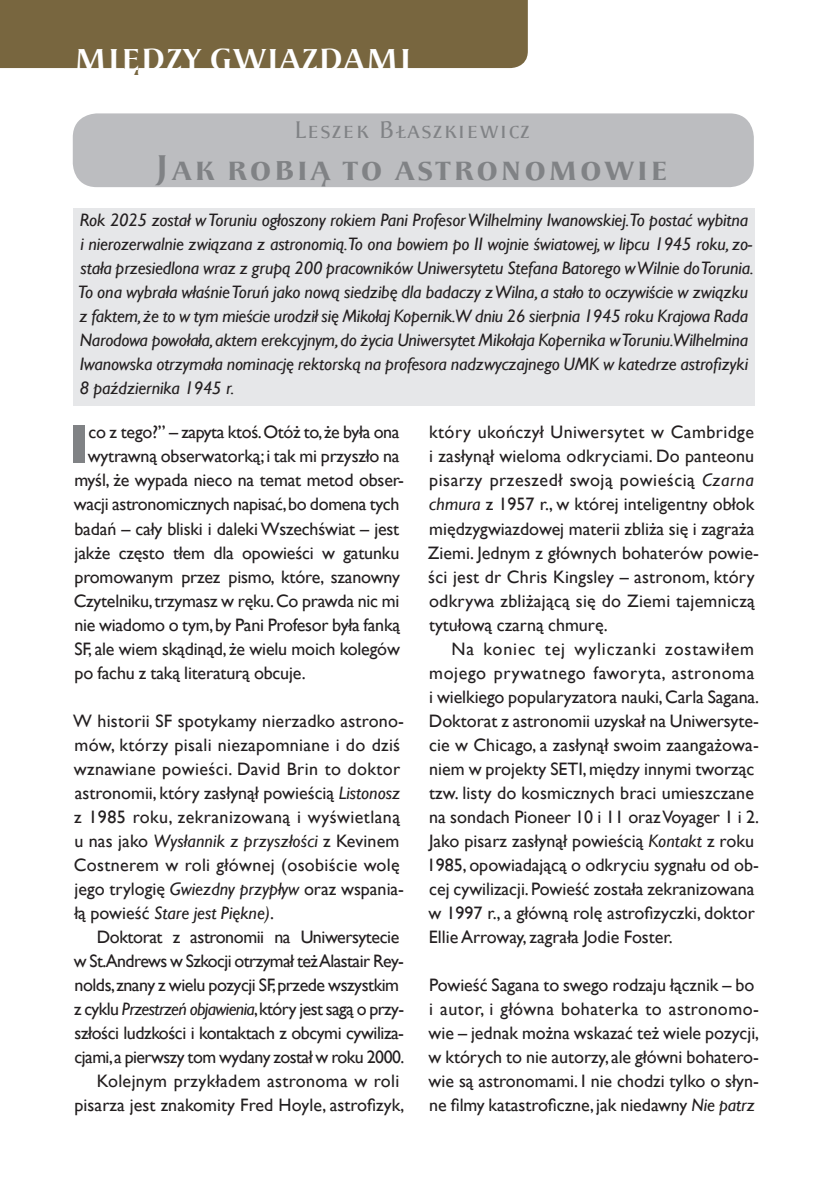
<style>
.page{position:relative;width:840px;height:1191px;background:#fff}
.page>*{position:absolute;margin:0;border:0;box-sizing:border-box;transform-origin:0 0}
.t1{font:800 condensed 50.2px "Gill Sans";color:#808285}
.t2{font:700 37.8px "Apolonia TT";letter-spacing:.05em;color:#808285;scale:.95 1}
.t3{font:700 32px "Apolonia TT";color:#fff}
.t4{font:25.2px "Apolonia TT";letter-spacing:.05em;color:#808285;scale:.95 1}
.t5{font:18px/24px "Gill Sans";color:#231f20}
.t6{font:italic 18px/24px "Gill Sans";letter-spacing:-.005em;color:#231f20}
.t7{font:18px/24px "Gill Sans";letter-spacing:.02em;color:#231f20}
.t8{font:18px/24px "Gill Sans";letter-spacing:-.025em;color:#231f20;text-align:right}
.t9{font:18px "Gill Sans";letter-spacing:-.02em;color:#231f20}
.s1{color:#78663f}
.s2{font-style:italic}
</style>
<div class="page">
<div style="left:0;top:0;width:527px;height:68px;background:#78663f"></div>
<div style="left:73px;top:113px;width:680px;height:74px;background:#bcbdc0;border-radius:24px"></div>
<div style="left:74px;top:208px;width:680px;height:197px;background:#e6e7e9"></div>
<h3 class="t3" style="left:74px;top:41px;width:87px">mi E<span class="s1">ę</span>dzy</h3>
<h3 class="t3" style="left:209px;top:41px;width:23px">gwiazdami</h3>
<h3 class="t4" style="left:293px;top:115px;width:250px">Leszek Błaszkiewicz</h3>
<h2 class="t2" style="left:154px;top:146px;width:541px">Jak robią to astronomowie</h2>
<p class="t6" style="left:78px;top:208px;width:677px">Rok 2025 został w Toruniu ogłoszony rokiem Pani Profesor Wilhelminy Iwanowskiej.To postać wybitna i nierozerwalnie związana z astronomią.To ona bowiem po II wojnie światowej, w lipcu 1945 roku, zo&shy;stała przesiedlona wraz z grupą 200 pracowników Uniwersytetu Stefana Batorego w Wilnie do Torunia.<br>To ona wybrała właśnie Toruń jako nową siedzibę dla badaczy z Wilna, a stało to oczywiście w związku z faktem, że to w tym mieście urodził się Mikołaj Kopernik.W dniu 26 sierpnia 1945 roku Krajowa Rada Narodowa powołała, aktem erekcyjnym, do życia Uniwersytet Mikołaja Kopernika w Toruniu.Wilhelmina Iwanowska otrzymała nominację rektorską na profesora nadzwyczajnego UMK w katedrze astrofizyki 8 października 1945 r.</p>
<h1 class="t1" style="left:71px;top:412px;width:18px">I</h1>
<p class="t9" style="left:88px;top:422px;width:312px">co z tego?” – zapyta ktoś. Otóż to, że była ona</p>
<p class="t5" style="left:88px;top:445px;width:313px">wytrawną obserwatorką; i tak mi przyszło na</p>
<p class="t5" style="left:74px;top:469px;width:331px">myśl, że wypada nieco na temat metod obser-</p>
<p class="t9" style="left:74px;top:494px;width:327px">wacji astronomicznych napisać, bo domena tych</p>
<p class="t5" style="left:74px;top:517px;width:326px">badań – cały bliski i daleki Wszechświat – jest</p>
<p class="t5" style="left:75px;top:541px;width:326px">jakże często tłem dla opowieści w gatunku</p>
<p class="t5" style="left:74px;top:565px;width:327px">promowanym przez pismo, które, szanowny</p>
<p class="t5" style="left:74px;top:589px;width:327px">Czytelniku, trzymasz w ręku. Co prawda nic mi</p>
<p class="t5" style="left:74px;top:613px;width:327px">nie wiadomo o tym, by Pani Profesor była fanką</p>
<p class="t5" style="left:74px;top:637px;width:327px">SF, ale wiem skądinąd, że wielu moich kolegów</p>
<p class="t5" style="left:74px;top:661px;width:232px">po fachu z taką literaturą obcuje.</p>
<p class="t7" style="left:73px;top:709px;width:332px">W historii SF spotykamy nierzadko astrono&shy;mów, którzy pisali niezapomniane i do dziś wznawiane powieści. David Brin to doktor astronomii, który zasłynął powieścią <span class="s2">Listonosz </span>z 1985 roku, zekranizowaną i wyświetlaną u nas jako <span class="s2">Wysłannik z przyszłości</span> z Kevinem Costnerem w roli głównej (osobiście wolę jego trylogię <span class="s2">Gwiezdny przypływ</span> oraz wspania&shy;łą powieść <span class="s2">Stare jest Piękne)</span>.</p>
<p class="t8" style="left:74px;top:924px;width:332px">Doktorat z astronomii na Uniwersytecie<br>w St.Andrews w Szkocji otrzymał też Alastair Rey&shy;nolds, znany z wielu pozycji SF, przede wszystkim z cyklu <span class="s2">Przestrzeń objawienia</span>,który jest sagą o przy&shy;szłości ludzkości i kontaktach z obcymi cywiliza&shy;cjami, a pierwszy tom wydany został w roku 2000.<br>Kolejnym przykładem astronoma w roli pisarza jest znakomity Fred Hoyle, astrofizyk,</p>
<p class="t5" style="left:427px;top:421px;width:332px">który ukończył Uniwersytet w Cambridge i zasłynął wieloma odkryciami. Do panteonu pisarzy przeszedł swoją powieścią <span class="s2">Czarna chmura</span> z 1957 r., w której inteligentny obłok międzygwiazdowej materii zbliża się i zagraża Ziemi. Jednym z głównych bohaterów powie&shy;ści jest dr Chris Kingsley – astronom, który odkrywa zbliżającą się do Ziemi tajemniczą tytułową czarną chmurę.</p>
<p class="t5" style="left:426px;top:637px;width:333px;text-indent:25px">Na koniec tej wyliczanki zostawiłem mojego prywatnego faworyta, astronoma i wielkiego popularyzatora nauki, Carla Sagana.<br>Doktorat z astronomii uzyskał na Uniwersyte&shy;cie w Chicago, a zasłynął swoim zaangażowa&shy;niem w projekty SETI, między innymi tworząc tzw. listy do kosmicznych braci umieszczane na sondach Pioneer 10 i 11 oraz Voyager 1 i 2.<br>Jako pisarz zasłynął powieścią <span class="s2">Kontakt</span> z roku 1985, opowiadającą o odkryciu sygnału od ob&shy;cej cywilizacji. Powieść została zekranizowana w 1997 r., a główną rolę astrofizyczki, doktor Ellie Arroway, zagrała Jodie Foster.</p>
<p class="t5" style="left:428px;top:972px;width:332px">Powieść Sagana to swego rodzaju łącznik – bo i autor, i główna bohaterka to astronomo&shy;wie – jednak można wskazać też wiele pozycji, w których to nie autorzy, ale główni bohatero&shy;wie są astronomami. I nie chodzi tylko o słyn&shy;ne filmy katastroficzne, jak niedawny <span class="s2">Nie patrz</span></p>
</div>
